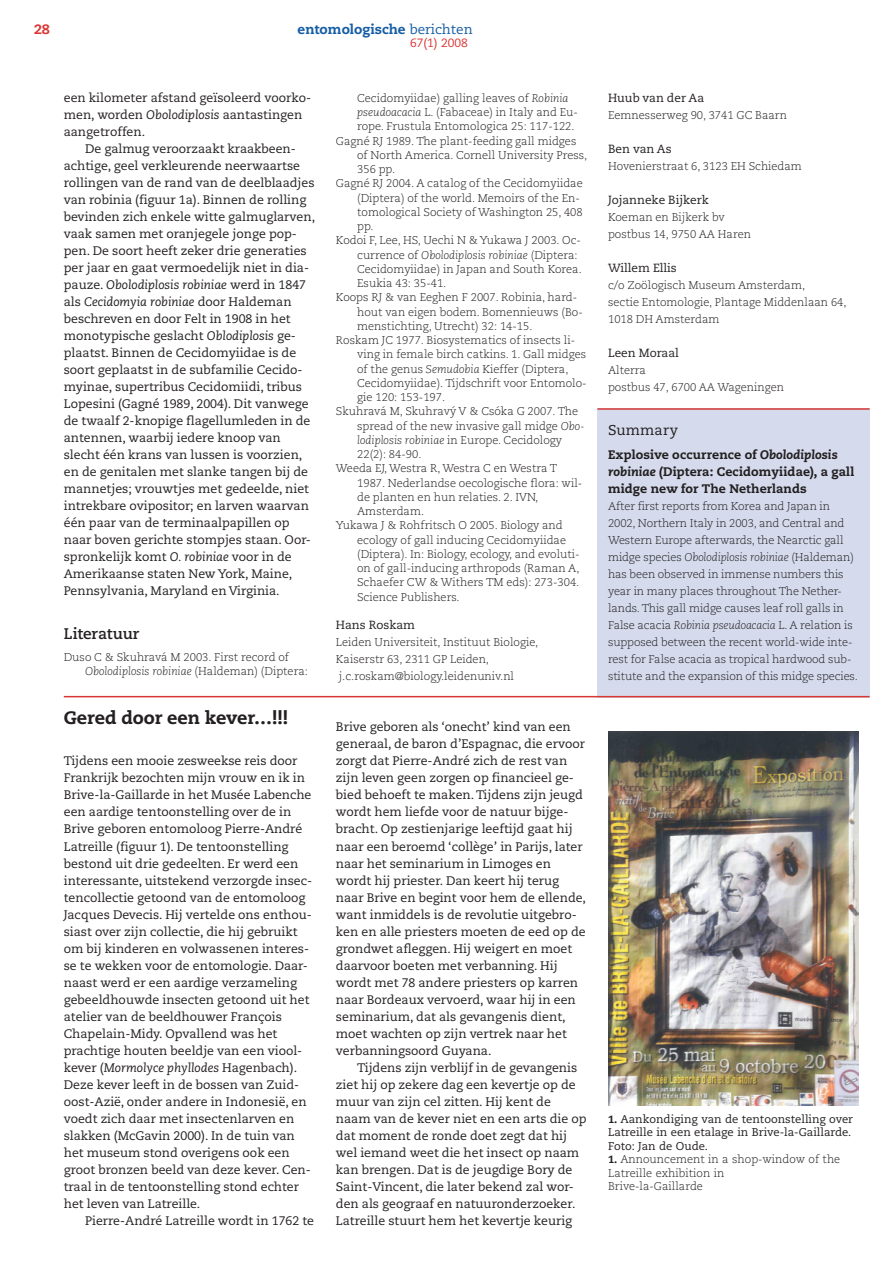
<style>
.page{position:relative;width:893px;height:1263px;background:#fff}
.page>*{position:absolute;margin:0;border:0;box-sizing:border-box;transform-origin:0 0}
.brood_3{font:800 18px "Caecilia LT Std";color:#231f20}
.kopje1{font:700 15.3px "Caecilia LT Std";letter-spacing:-.005em;color:#231f20}
.kopje2_familie{font:14.25px "Caecilia LT Std";letter-spacing:.01em;color:#231f20}
.t1{font:800 13.5px "Caecilia LT Std";color:#165ea4}
.t2{font:800 13.5px "Caecilia LT Std";color:#d93735}
.brood{font:12.3px/17px "Caecilia LT Std";color:#231f20}
.kopje3{font:800 12.3px/17px "Caecilia LT Std";letter-spacing:.005em;color:#231f20}
.t3{font:12px "Caecilia LT Std";color:#d93735}
.brood_2{font:11.85px "Caecilia LT Std";color:#231f20}
.literatuurlijst{font:300 11.25px/14.2px "Caecilia LT Std";color:#231f20}
.brood_3-2{font:300 11.25px/17px "Caecilia LT Std";letter-spacing:-.01em;color:#231f20}
.bijschrift_1{font:11.25px/13.5px "Caecilia LT Std";color:#231f20}
.bijschrift_2{font:300 11.25px/13.5px "Caecilia LT Std";color:#231f20}
.s1{font-weight:400}
.s2{font-style:italic}
.s3{font-weight:800;font-size:10.5px}
</style>
<div class="page">
<div style="left:597px;top:408px;width:273px;height:289px;background:#d5dbed"></div>
<hr style="left:64px;top:696px;width:806px;height:1px;background:#d93735">
<hr style="left:597px;top:408px;width:273px;height:2px;background:#d93735">
<img style="left:608px;top:731px;width:251px;height:375px">
<p class="t2" style="left:34px;top:21px;width:17px">28</p>
<p class="t1" style="left:298px;top:21px;width:177px">entomologische <span class="s1">berichten</span></p>
<p class="t3" style="left:410px;top:36px;width:59px">67(1) 2008</p>
<p class="brood" style="left:64px;top:90px;width:249px">een kilometer afstand geïsoleerd voorko&shy;men, worden <span class="s2">Obolodiplosis</span> aantastingen aangetroffen.</p>
<p class="brood" style="left:64px;top:141px;width:253px;text-indent:21px">De galmug veroorzaakt kraakbeen&shy;achtige, geel verkleurende neerwaartse rollingen van de rand van de deelblaadjes van robinia (figuur 1a). Binnen de rolling bevinden zich enkele witte galmuglarven, vaak samen met oranjegele jonge pop&shy;pen. De soort heeft zeker drie generaties per jaar en gaat vermoedelijk niet in dia&shy;pauze. <span class="s2">Obolodiplosis robiniae</span> werd in 1847 als <span class="s2">Cecidomyia robiniae</span> door Haldeman beschreven en door Felt in 1908 in het monotypische geslacht <span class="s2">Oblodiplosis</span> ge&shy;plaatst. Binnen de Cecidomyiidae is de soort geplaatst in de subfamilie Cecido&shy;myinae, supertribus Cecidomiidi, tribus Lopesini (Gagné 1989, 2004). Dit vanwege de twaalf 2-knopige flagellumleden in de antennen, waarbij iedere knoop van slecht één krans van lussen is voorzien, en de genitalen met slanke tangen bij de mannetjes; vrouwtjes met gedeelde, niet intrekbare ovipositor; en larven waarvan één paar van de terminaalpapillen op naar boven gerichte stompjes staan. Oor&shy;spronkelijk komt <span class="s2">O. robiniae</span> voor in de Amerikaanse staten New York, Maine, Pennsylvania, Maryland en Virginia.</p>
<p class="kopje1" style="left:64px;top:624px;width:77px">Literatuur</p>
<p class="literatuurlijst" style="left:85px;top:650px;width:224px;text-indent:-21px">Duso C &amp; Skuhravá M 2003. First record of<br><span class="s2">Obolodiplosis robiniae</span> (Haldeman) (Diptera:</p>
<p class="brood_3" style="left:64px;top:706px;width:226px">Gered door een kever…!!!</p>
<p class="brood" style="left:64px;top:753px;width:250px">Tijdens een mooie zesweekse reis door Frankrijk bezochten mijn vrouw en ik in Brive-la-Gaillarde in het Musée Labenche een aardige tentoonstelling over de in Brive geboren entomoloog Pierre-André Latreille (figuur 1). De tentoonstelling bestond uit drie gedeelten. Er werd een interessante, uitstekend verzorgde insec&shy;tencollectie getoond van de entomoloog Jacques Devecis. Hij vertelde ons enthou&shy;siast over zijn collectie, die hij gebruikt om bij kinderen en volwassenen interes&shy;se te wekken voor de entomologie. Daar&shy;naast werd er een aardige verzameling gebeeldhouwde insecten getoond uit het atelier van de beeldhouwer François Chapelain-Midy. Opvallend was het prachtige houten beeldje van een viool&shy;kever (<span class="s2">Mormolyce phyllodes</span> Hagenbach).<br>Deze kever leeft in de bossen van Zuid&shy;oost-Azië, onder andere in Indonesië, en voedt zich daar met insectenlarven en slakken (McGavin 2000). In de tuin van het museum stond overigens ook een groot bronzen beeld van deze kever. Cen&shy;traal in de tentoonstelling stond echter het leven van Latreille.</p>
<p class="brood" style="left:85px;top:1212px;width:231px">Pierre-André Latreille wordt in 1762 te</p>
<p class="literatuurlijst" style="left:357px;top:91px;width:222px">Cecidomyiidae) galling leaves of <span class="s2">Robinia pseudoacacia</span> L. (Fabaceae) in Italy and Eu&shy;rope. Frustula Entomologica 25: 117-122.</p>
<p class="literatuurlijst" style="left:357px;top:134px;width:231px;text-indent:-21px">Gagné RJ 1989. The plant-feeding gall midges of North America. Cornell University Press,<br>356 pp.</p>
<p class="literatuurlijst" style="left:357px;top:177px;width:227px;text-indent:-21px">Gagné RJ 2004. A catalog of the Cecidomyiidae (Diptera) of the world. Memoirs of the En&shy;tomological Society of Washington 25, 408 pp.</p>
<p class="literatuurlijst" style="left:357px;top:234px;width:226px;text-indent:-21px">Kodoi F, Lee, HS, Uechi N &amp; Yukawa J 2003. Oc&shy;currence of <span class="s2">Obolodiplosis robiniae</span> (Diptera:<br>Cecidomyiidae) in Japan and South Korea.<br>Esukia 43: 35-41.</p>
<p class="literatuurlijst" style="left:357px;top:291px;width:227px;text-indent:-21px">Koops RJ &amp; van Eeghen F 2007. Robinia, hard&shy;hout van eigen bodem. Bomennieuws (Bo&shy;menstichting, Utrecht) 32: 14-15.</p>
<p class="literatuurlijst" style="left:357px;top:333px;width:231px;text-indent:-21px">Roskam JC 1977. Biosystematics of insects li&shy;ving in female birch catkins. 1. Gall midges of the genus <span class="s2">Semudobia</span> Kieffer (Diptera, Cecidomyiidae). Tijdschrift voor Entomolo&shy;gie 120: 153-197.</p>
<p class="literatuurlijst" style="left:357px;top:405px;width:229px;text-indent:-21px">Skuhravá M, Skuhravý V &amp; Csóka G 2007. The spread of the new invasive gall midge <span class="s2">Obo&shy;lodiplosis robiniae</span> in Europe. Cecidology 22(2): 84-90.</p>
<p class="literatuurlijst" style="left:357px;top:462px;width:227px;text-indent:-21px">Weeda EJ, Westra R, Westra C en Westra T<br>1987. Nederlandse oecologische flora: wil&shy;de planten en hun relaties. 2. IVN,<br>Amsterdam.</p>
<p class="literatuurlijst" style="left:357px;top:519px;width:224px;text-indent:-21px">Yukawa J &amp; Rohfritsch O 2005. Biology and ecology of gall inducing Cecidomyiidae (Diptera). In: Biology, ecology, and evoluti&shy;on of gall-inducing arthropods (Raman A, Schaefer CW &amp; Withers TM eds): 273-304.<br>Science Publishers.</p>
<p class="brood_2" style="left:336px;top:618px;width:81px">Hans Roskam</p>
<p class="brood_3-2" style="left:336px;top:634px;width:204px">Leiden Universiteit, Instituut Biologie,<br>Kaiserstr 63, 2311 GP Leiden, j.c.roskam@biology.leidenuniv.nl</p>
<p class="brood" style="left:336px;top:719px;width:251px">Brive geboren als ‘onecht’ kind van een generaal, de baron d’Espagnac, die ervoor zorgt dat Pierre-André zich de rest van zijn leven geen zorgen op financieel ge&shy;bied behoeft te maken.Tijdens zijn jeugd wordt hem liefde voor de natuur bijge&shy;bracht. Op zestienjarige leeftijd gaat hij naar een beroemd ‘collège’ in Parijs, later naar het seminarium in Limoges en wordt hij priester. Dan keert hij terug naar Brive en begint voor hem de ellende, want inmiddels is de revolutie uitgebro&shy;ken en alle priesters moeten de eed op de grondwet afleggen. Hij weigert en moet daarvoor boeten met verbanning. Hij wordt met 78 andere priesters op karren naar Bordeaux vervoerd, waar hij in een seminarium, dat als gevangenis dient, moet wachten op zijn vertrek naar het verbanningsoord Guyana.</p>
<p class="brood" style="left:336px;top:1059px;width:252px;text-indent:21px">Tijdens zijn verblijf in de gevangenis ziet hij op zekere dag een kevertje op de muur van zijn cel zitten. Hij kent de naam van de kever niet en een arts die op dat moment de ronde doet zegt dat hij wel iemand weet die het insect op naam kan brengen. Dat is de jeugdige Bory de Saint-Vincent, die later bekend zal wor&shy;den als geograaf en natuuronderzoeker.<br>Latreille stuurt hem het kevertje keurig</p>
<p class="brood_2" style="left:608px;top:91px;width:98px">Huub van der Aa</p>
<p class="brood_3-2" style="left:608px;top:107px;width:180px">Eemnesserweg 90, 3741 GC Baarn</p>
<p class="brood_2" style="left:608px;top:142px;width:65px">Ben van As</p>
<p class="brood_3-2" style="left:608px;top:158px;width:195px">Hovenierstraat 6, 3123 EH Schiedam</p>
<p class="brood_2" style="left:608px;top:193px;width:102px">Jojanneke Bijkerk</p>
<p class="brood_3-2" style="left:608px;top:209px;width:118px">Koeman en Bijkerk bv</p>
<p class="brood_3-2" style="left:608px;top:226px;width:145px">postbus 14, 9750 AA Haren</p>
<p class="brood_2" style="left:608px;top:261px;width:70px">Willem Ellis</p>
<p class="brood_3-2" style="left:608px;top:277px;width:240px">c/o Zoölogisch Museum Amsterdam,<br>sectie Entomologie, Plantage Middenlaan 64,<br>1018 DH Amsterdam</p>
<p class="brood_2" style="left:608px;top:346px;width:72px">Leen Moraal</p>
<p class="brood_3-2" style="left:608px;top:362px;width:40px">Alterra</p>
<p class="brood_3-2" style="left:608px;top:379px;width:178px">postbus 47, 6700 AA Wageningen</p>
<p class="kopje2_familie" style="left:608px;top:422px;width:71px">Summary</p>
<p class="kopje3" style="left:608px;top:446px;width:248px">Explosive occurrence of <span class="s2">Obolodiplosis robiniae</span> (Diptera: Cecidomyiidae), a gall midge new for The Netherlands</p>
<p class="brood_3-2" style="left:608px;top:498px;width:251px">After first reports from Korea and Japan in 2002, Northern Italy in 2003, and Central and Western Europe afterwards, the Nearctic gall midge species <span class="s2">Obolodiplosis robiniae</span> (Haldeman) has been observed in immense numbers this year in many places throughout The Nether&shy;lands. This gall midge causes leaf roll galls in False acacia <span class="s2">Robinia pseudoacacia</span> L. A relation is supposed between the recent world-wide inte&shy;rest for False acacia as tropical hardwood sub&shy;stitute and the expansion of this midge species.</p>
<p class="bijschrift_1" style="left:608px;top:1112px;width:246px"><span class="s3">1.</span> Aankondiging van de tentoonstelling over<br>Latreille in een etalage in Brive-la-Gaillarde.<br>Foto: Jan de Oude.</p>
<p class="bijschrift_2" style="left:608px;top:1153px;width:234px"><span class="s3">1.</span> Announcement in a shop-window of the<br>Latreille exhibition in<br>Brive-la-Gaillarde</p>
</div>
